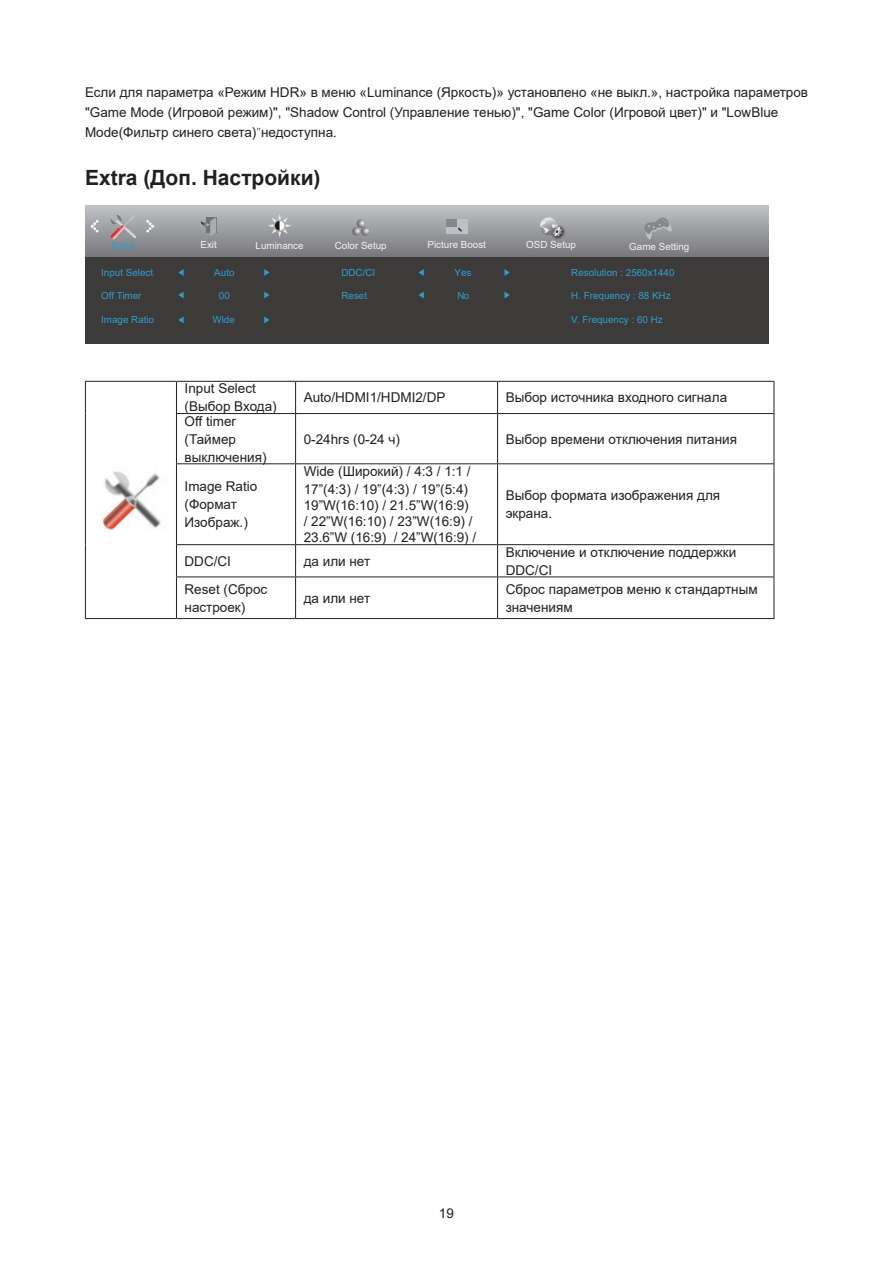
<style>
.page{position:relative;width:893px;height:1263px;background:#fff}
.page>*{position:absolute;margin:0;border:0;box-sizing:border-box;transform-origin:0 0}
.t1{font:700 21px "Arial";color:#231f20}
.t2{font:13.5px/18px "Arial";color:#231f20}
.t3{font:9.75px "Arial";color:#2e9ecf}
.t4{font:9.75px "Arial";color:#f3f3f3}
.s1{font-family:"Adobe Song Std";font-weight:300}
</style>
<div class="page">
<svg style="left:85px;top:205px;width:683px;height:52px;background:#9a9c9f"></svg>
<div style="left:85px;top:257px;width:683px;height:87px;background:#3d3a3a"></div>
<div style="left:446px;top:219px;width:21px;height:15px;background:#bdc0c4"></div>
<div style="left:446px;top:219px;width:11px;height:8px;background:#85878a"></div>
<svg style="left:457px;top:227px;width:5px;height:5px"></svg>
<img style="left:549px;top:224px;width:18px;height:17px">
<svg style="left:540px;top:218px;width:23px;height:18px"></svg>
<svg style="left:201px;top:217px;width:15px;height:19px"></svg>
<svg style="left:268px;top:214px;width:23px;height:23px"></svg>
<svg style="left:352px;top:219px;width:17px;height:17px"></svg>
<svg style="left:178px;top:317px;width:6px;height:6px"></svg>
<svg style="left:264px;top:317px;width:6px;height:6px"></svg>
<svg style="left:178px;top:269px;width:6px;height:7px"></svg>
<svg style="left:264px;top:269px;width:6px;height:7px"></svg>
<svg style="left:178px;top:292px;width:6px;height:6px"></svg>
<svg style="left:264px;top:292px;width:6px;height:6px"></svg>
<svg style="left:419px;top:269px;width:5px;height:7px"></svg>
<svg style="left:504px;top:269px;width:6px;height:7px"></svg>
<svg style="left:419px;top:292px;width:5px;height:6px"></svg>
<svg style="left:504px;top:292px;width:6px;height:6px"></svg>
<svg style="left:91px;top:220px;width:8px;height:13px"></svg>
<svg style="left:146px;top:220px;width:8px;height:13px"></svg>
<svg style="left:110px;top:214px;width:28px;height:26px"></svg>
<svg style="left:644px;top:217px;width:28px;height:23px"></svg>
<hr style="left:85px;top:381px;width:91px;height:1px;background:#231f20">
<hr style="left:85px;top:382px;width:1px;height:32px;background:#231f20">
<hr style="left:176px;top:381px;width:120px;height:1px;background:#231f20">
<hr style="left:176px;top:382px;width:1px;height:31px;background:#231f20">
<hr style="left:296px;top:381px;width:202px;height:1px;background:#231f20">
<hr style="left:295px;top:382px;width:1px;height:31px;background:#231f20">
<hr style="left:498px;top:381px;width:276px;height:1px;background:#231f20">
<hr style="left:497px;top:382px;width:1px;height:31px;background:#231f20">
<hr style="left:774px;top:382px;width:1px;height:31px;background:#231f20">
<hr style="left:85px;top:414px;width:1px;height:50px;background:#231f20">
<hr style="left:176px;top:413px;width:120px;height:1px;background:#231f20">
<hr style="left:176px;top:414px;width:1px;height:49px;background:#231f20">
<hr style="left:296px;top:413px;width:202px;height:1px;background:#231f20">
<hr style="left:295px;top:414px;width:1px;height:49px;background:#231f20">
<hr style="left:498px;top:413px;width:276px;height:1px;background:#231f20">
<hr style="left:497px;top:414px;width:1px;height:49px;background:#231f20">
<hr style="left:774px;top:414px;width:1px;height:49px;background:#231f20">
<hr style="left:85px;top:464px;width:1px;height:81px;background:#231f20">
<hr style="left:176px;top:463px;width:120px;height:1px;background:#231f20">
<hr style="left:176px;top:464px;width:1px;height:80px;background:#231f20">
<hr style="left:296px;top:463px;width:202px;height:1px;background:#231f20">
<hr style="left:295px;top:464px;width:1px;height:80px;background:#231f20">
<hr style="left:498px;top:463px;width:276px;height:1px;background:#231f20">
<hr style="left:497px;top:464px;width:1px;height:80px;background:#231f20">
<hr style="left:774px;top:464px;width:1px;height:80px;background:#231f20">
<hr style="left:85px;top:545px;width:1px;height:32px;background:#231f20">
<hr style="left:176px;top:544px;width:120px;height:1px;background:#231f20">
<hr style="left:176px;top:545px;width:1px;height:31px;background:#231f20">
<hr style="left:296px;top:544px;width:202px;height:1px;background:#231f20">
<hr style="left:295px;top:545px;width:1px;height:31px;background:#231f20">
<hr style="left:498px;top:544px;width:276px;height:1px;background:#231f20">
<hr style="left:497px;top:545px;width:1px;height:31px;background:#231f20">
<hr style="left:774px;top:545px;width:1px;height:31px;background:#231f20">
<hr style="left:85px;top:577px;width:1px;height:41px;background:#231f20">
<hr style="left:176px;top:576px;width:120px;height:1px;background:#231f20">
<hr style="left:176px;top:577px;width:1px;height:41px;background:#231f20">
<hr style="left:296px;top:576px;width:202px;height:1px;background:#231f20">
<hr style="left:295px;top:577px;width:1px;height:41px;background:#231f20">
<hr style="left:498px;top:576px;width:276px;height:1px;background:#231f20">
<hr style="left:497px;top:577px;width:1px;height:41px;background:#231f20">
<hr style="left:774px;top:577px;width:1px;height:41px;background:#231f20">
<hr style="left:85px;top:618px;width:91px;height:1px;background:#231f20">
<hr style="left:176px;top:618px;width:120px;height:1px;background:#231f20">
<hr style="left:296px;top:618px;width:202px;height:1px;background:#231f20">
<hr style="left:498px;top:618px;width:276px;height:1px;background:#231f20">
<img style="left:102px;top:471px;width:59px;height:59px">
<p class="t2" style="left:85px;top:82px;width:724px;line-height:20.2px">Если для параметра «Режим HDR» в меню «Luminance (Яркость)» установлено «не выкл.», настройка параметров "Game Mode (Игровой режим)", "Shadow Control (Управление тенью)", "Game Color (Игровой цвет)" и "LowBlue<br>Mode(Фильтр синего света)<span class="s1">"</span>недоступна.</p>
<h1 class="t1" style="left:85px;top:163px;width:237px">Extra (Доп. Настройки)</h1>
<p class="t4" style="left:200px;top:238px;width:18px">Exit</p>
<p class="t4" style="left:256px;top:238px;width:50px">Luminance</p>
<p class="t4" style="left:335px;top:239px;width:53px">Color Setup</p>
<p class="t4" style="left:428px;top:238px;width:60px">Picture Boost</p>
<p class="t4" style="left:526px;top:238px;width:51px">OSD Setup</p>
<p class="t3" style="left:112px;top:239px;width:24px">Extra</p>
<p class="t4" style="left:629px;top:239px;width:62px">Game Setting</p>
<p class="t3" style="left:101px;top:266px;width:53px">Input Select</p>
<p class="t3" style="left:214px;top:266px;width:22px">Auto</p>
<p class="t3" style="left:101px;top:288px;width:42px">Off Timer</p>
<p class="t3" style="left:219px;top:288px;width:12px">00</p>
<p class="t3" style="left:101px;top:313px;width:54px">Image Ratio</p>
<p class="t3" style="left:212px;top:313px;width:24px">Wide</p>
<p class="t3" style="left:341px;top:266px;width:35px">DDC/CI</p>
<p class="t3" style="left:455px;top:266px;width:18px">Yes</p>
<p class="t3" style="left:341px;top:288px;width:27px">Reset</p>
<p class="t3" style="left:458px;top:288px;width:13px">No</p>
<p class="t3" style="left:571px;top:266px;width:105px">Resolution : 2560x1440</p>
<p class="t3" style="left:571px;top:288px;width:101px">H. Frequency : 88 KHz</p>
<p class="t3" style="left:571px;top:313px;width:93px">V. Frequency : 60 Hz</p>
<p class="t2" style="left:185px;top:379px;width:94px">Input Select (Выбор Входа)</p>
<p class="t2" style="left:304px;top:388px;width:143px">Auto/HDMI1/HDMI2/DP</p>
<p class="t2" style="left:506px;top:388px;width:223px">Выбор источника входного сигнала</p>
<p class="t2" style="left:185px;top:412px;width:83px">Off timer (Таймер выключения)</p>
<p class="t2" style="left:304px;top:430px;width:98px">0-24hrs (0-24 ч)</p>
<p class="t2" style="left:506px;top:430px;width:233px">Выбор времени отключения питания</p>
<p class="t2" style="left:304px;top:462px;width:168px">Wide (Широкий) / 4:3 / 1:1 /<br>17”(4:3) / 19”(4:3) / 19”(5:4)</p>
<p class="t2" style="left:304px;top:497px;width:174px;line-height:16.2px">19”W(16:10) / 21.5”W(16:9)<br>/ 22”W(16:10) / 23”W(16:9) /<br>23.6”W (16:9) / 24”W(16:9) /</p>
<p class="t2" style="left:506px;top:486px;width:216px">Выбор формата изображения для экрана.</p>
<p class="t2" style="left:185px;top:477px;width:74px">Image Ratio (Формат<br>Изображ.)</p>
<p class="t2" style="left:185px;top:552px;width:48px">DDC/CI</p>
<p class="t2" style="left:304px;top:552px;width:68px">да или нет</p>
<p class="t2" style="left:506px;top:543px;width:232px">Включение и отключение поддержки<br>DDC/CI</p>
<p class="t2" style="left:185px;top:580px;width:84px">Reset (Сброс настроек)</p>
<p class="t2" style="left:304px;top:589px;width:68px">да или нет</p>
<p class="t2" style="left:506px;top:580px;width:254px">Сброс параметров меню к стандартным значениям</p>
<p class="t2" style="left:439px;top:1204px;width:17px">19</p>
</div>
